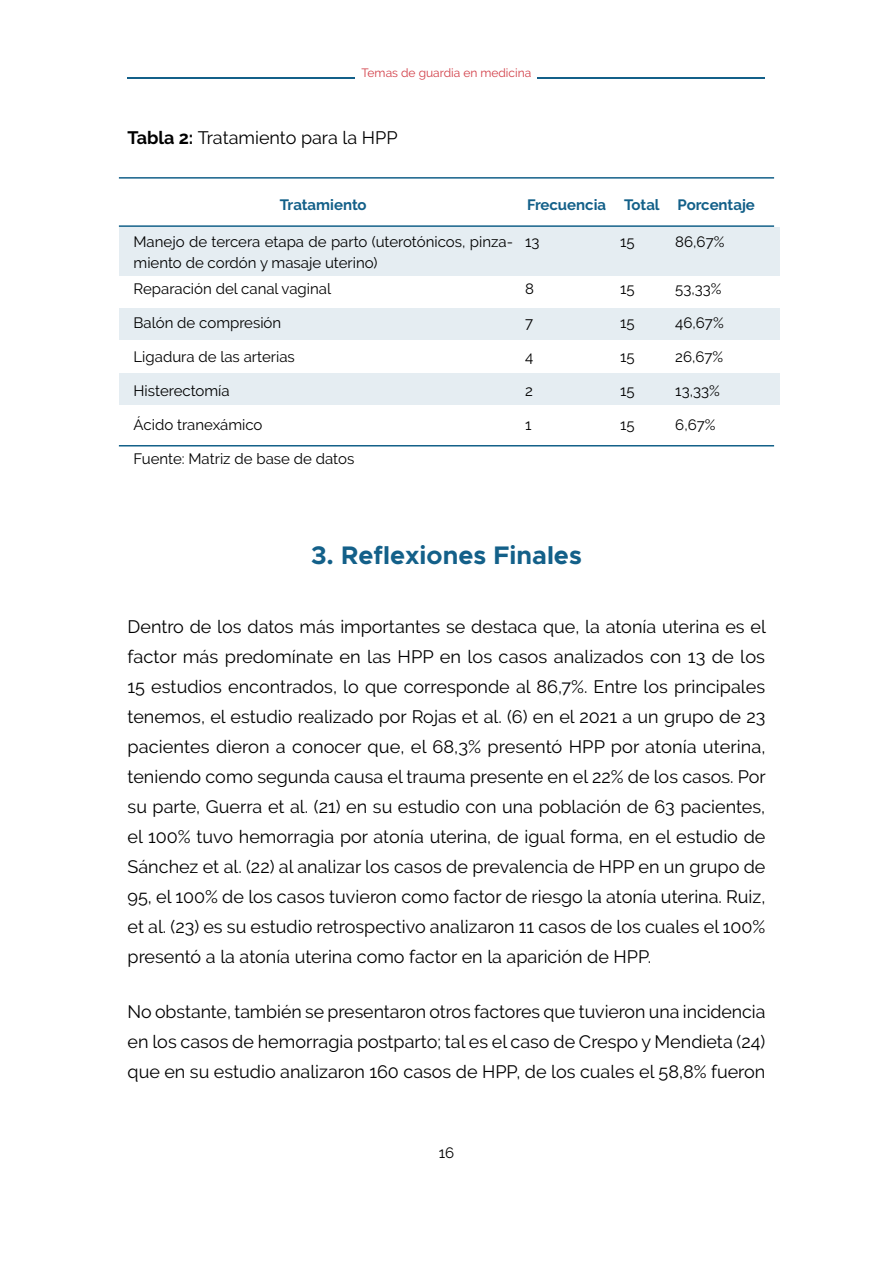
<style>
.page{position:relative;width:893px;height:1263px;background:#fff}
.page>*{position:absolute;margin:0;border:0;box-sizing:border-box;transform-origin:0 0}
.t1{font:700 25.5px "Metropolis";color:#136089}
.t2{font:18px/30px "Raleway";color:#000;text-align:justify}
.t3{font:15px/21px "Raleway";color:#000}
.t4{font:700 15px "Raleway";color:#136089}
.t5{font:12px "Raleway";color:#d23f48}
.s1{font-weight:700}
</style>
<div class="page">
<hr style="left:128px;top:78px;width:637px;height:1px;background:#136089">
<div style="left:356px;top:66px;width:181px;height:16px;background:#fff"></div>
<div style="left:119px;top:227px;width:660px;height:48px;background:#e5edf2"></div>
<div style="left:119px;top:309px;width:660px;height:31px;background:#e5edf2"></div>
<div style="left:119px;top:374px;width:660px;height:31px;background:#e5edf2"></div>
<hr style="left:119px;top:225px;width:655px;height:2px;background:#136089">
<hr style="left:119px;top:177px;width:655px;height:2px;background:#136089">
<hr style="left:119px;top:445px;width:655px;height:1px;background:#136089">
<p class="t5" style="left:362px;top:66px;width:171px">Temas de guardia en medicina</p>
<p class="t2" style="left:128px;top:123px;width:271px"><span class="s1">Tabla 2:</span> Tratamiento para la HPP</p>
<p class="t4" style="left:280px;top:196px;width:88px">Tratamiento</p>
<p class="t4" style="left:527px;top:196px;width:229px">Frecuencia Total Porcentaje</p>
<p class="t3" style="left:134px;top:231px;width:381px">Manejo de tercera etapa de parto (uterotónicos, pinza&shy;miento de cordón y masaje uterino)</p>
<p class="t3" style="left:525px;top:231px;width:16px">13</p>
<p class="t3" style="left:620px;top:231px;width:16px">15</p>
<p class="t3" style="left:675px;top:231px;width:51px">86,67%</p>
<p class="t3" style="left:134px;top:278px;width:199px">Reparación del canal vaginal</p>
<p class="t3" style="left:525px;top:278px;width:10px">8</p>
<p class="t3" style="left:620px;top:278px;width:16px">15</p>
<p class="t3" style="left:675px;top:278px;width:48px">53,33%</p>
<p class="t3" style="left:134px;top:312px;width:149px">Balón de compresión</p>
<p class="t3" style="left:525px;top:312px;width:10px">7</p>
<p class="t3" style="left:620px;top:312px;width:16px">15</p>
<p class="t3" style="left:675px;top:312px;width:50px">46,67%</p>
<p class="t3" style="left:134px;top:346px;width:163px">Ligadura de las arterias</p>
<p class="t3" style="left:525px;top:346px;width:10px">4</p>
<p class="t3" style="left:620px;top:346px;width:16px">15</p>
<p class="t3" style="left:675px;top:346px;width:50px">26,67%</p>
<p class="t3" style="left:134px;top:380px;width:98px">Histerectomía</p>
<p class="t3" style="left:525px;top:380px;width:9px">2</p>
<p class="t3" style="left:620px;top:380px;width:16px">15</p>
<p class="t3" style="left:675px;top:380px;width:46px">13,33%</p>
<p class="t3" style="left:134px;top:414px;width:130px">Ácido tranexámico</p>
<p class="t3" style="left:525px;top:414px;width:8px">1</p>
<p class="t3" style="left:620px;top:414px;width:16px">15</p>
<p class="t3" style="left:675px;top:414px;width:42px">6,67%</p>
<p class="t3" style="left:134px;top:448px;width:222px">Fuente: Matriz de base de datos</p>
<h1 class="t1" style="left:311px;top:539px;width:272px">3. Reflexiones Finales</h1>
<p class="t2" style="left:128px;top:611px;width:640px">Dentro de los datos más importantes se destaca que, la atonía uterina es el factor más predomínate en las HPP en los casos analizados con 13 de los 15 estudios encontrados, lo que corresponde al 86,7%. Entre los principales tenemos, el estudio realizado por Rojas et al. (6) en el 2021 a un grupo de 23 pacientes dieron a conocer que, el 68,3% presentó HPP por atonía uterina, teniendo como segunda causa el trauma presente en el 22% de los casos. Por su parte, Guerra et al. (21) en su estudio con una población de 63 pacientes, el 100% tuvo hemorragia por atonía uterina, de igual forma, en el estudio de Sánchez et al. (22) al analizar los casos de prevalencia de HPP en un grupo de 95, el 100% de los casos tuvieron como factor de riesgo la atonía uterina. Ruiz, et al. (23) es su estudio retrospectivo analizaron 11 casos de los cuales el 100% presentó a la atonía uterina como factor en la aparición de HPP.</p>
<p class="t2" style="left:128px;top:997px;width:639px">No obstante, también se presentaron otros factores que tuvieron una incidencia en los casos de hemorragia postparto; tal es el caso de Crespo y Mendieta (24) que en su estudio analizaron 160 casos de HPP, de los cuales el 58,8% fueron</p>
<p class="t3" style="left:439px;top:1142px;width:17px">16</p>
</div>
